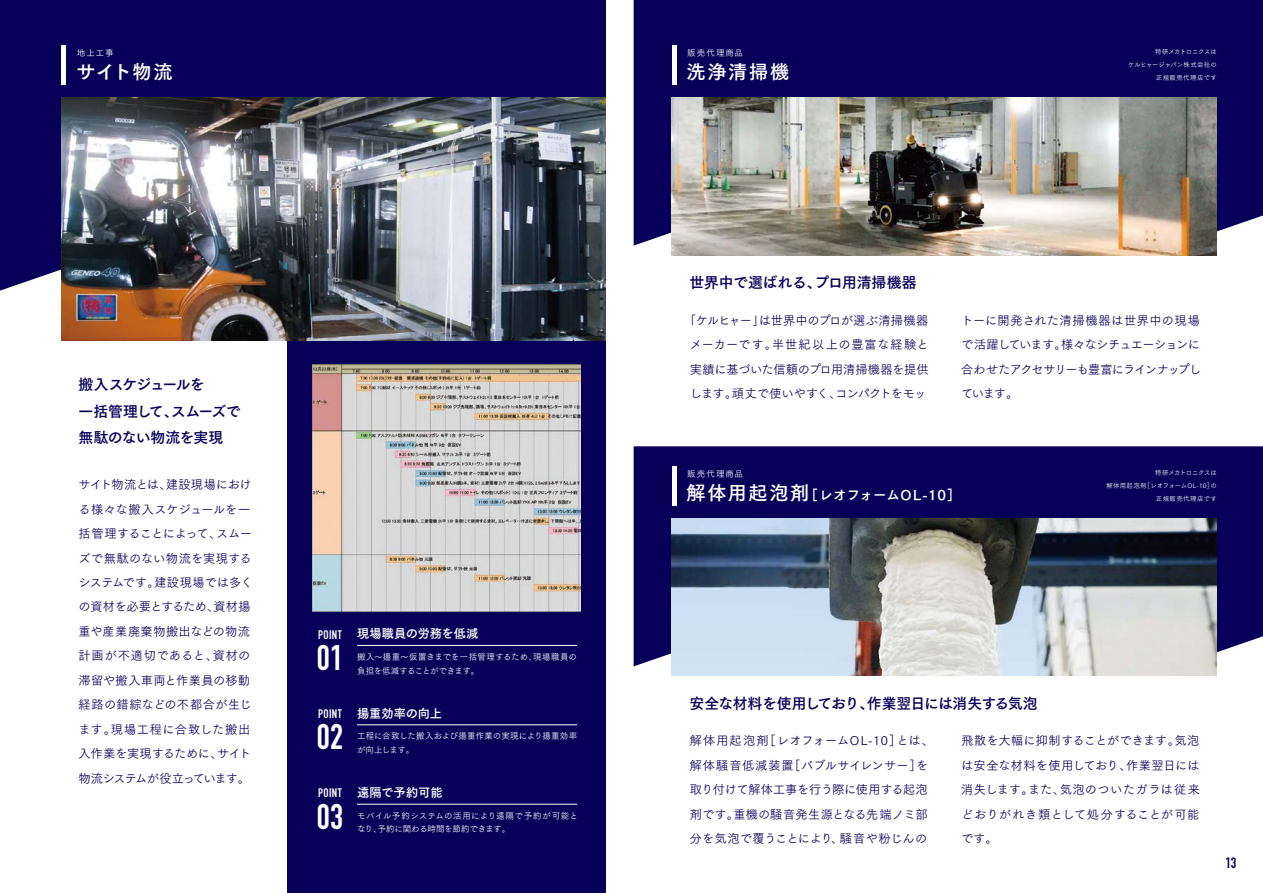
<style>
.page{position:relative;width:1263px;height:893px;background:#fff}
.page>*{position:absolute;margin:0;border:0;box-sizing:border-box;transform-origin:0 0}
.t1{font:700 35.1px "DIN Condensed";color:#fff}
.t2{font:19.2px "Tsuku Go Pro B";letter-spacing:.08em;color:#fff}
.t3{font:14.85px/26.5px "Tsuku Go Pro B";letter-spacing:-.05em;color:#080058}
.t4{font:14.85px "Tsuku Go Pro B";letter-spacing:-.03em;color:#080058}
.t5{font:14.85px "Tsuku Go Pro B";letter-spacing:-.01em;color:#080058}
.t6{font:700 14.85px "DIN Condensed";color:#080058}
.t7{font:13.35px "Tsuku Go Pro B";letter-spacing:.03em;color:#fff}
.t8{font:12.15px/24.5px "Tsuku Go Pro R";letter-spacing:-.005em;color:#080058;text-align:justify}
.t9{font:12.15px "Tsuku Go Pro B";letter-spacing:-.005em;color:#fff}
.t10{font:8.55px/13.8px "Tsuku Go Pro R";letter-spacing:.01em;color:#fff}
.t11{font:6.45px/12.8px "Tsuku Go Pro R";letter-spacing:.02em;color:#fff;text-align:right}
.t12{font:6.45px/12.8px "Tsuku Go Pro R";letter-spacing:-.01em;color:#fff;text-align:right}
.t13{font:6.45px "Tsuku Go Pro R";letter-spacing:.08em;color:#fff}
.s1{font-family:"DIN Condensed";font-weight:700}
.s2{font-size:19.2px}
</style>
<div class="page">
<div style="left:287px;top:340px;width:319px;height:553px;background:#080058"></div>
<div style="left:634px;top:0;width:629px;height:246px;background:#080058"></div>
<div style="left:0;top:0;width:606px;height:291px;background:#080058"></div>
<div style="left:634px;top:446px;width:629px;height:220px;background:#080058"></div>
<img style="left:672px;top:98px;width:544px;height:157px">
<img style="left:62px;top:98px;width:544px;height:242px">
<img style="left:313px;top:365px;width:267px;height:246px">
<img style="left:672px;top:519px;width:544px;height:157px">
<hr style="left:62px;top:46px;width:4px;height:39px;background:#fff">
<hr style="left:357px;top:804px;width:220px;height:1px;background:#fff">
<hr style="left:357px;top:724px;width:220px;height:1px;background:#fff">
<hr style="left:357px;top:645px;width:220px;height:1px;background:#fff">
<hr style="left:672px;top:46px;width:4px;height:39px;background:#fff">
<hr style="left:672px;top:467px;width:4px;height:39px;background:#fff">
<p class="t10" style="left:77px;top:45px;width:38px">地上工事</p>
<h2 class="t2" style="left:76px;top:55px;width:98px">サイト物流</h2>
<p class="t3" style="left:78px;top:370px;width:164px">搬入スケジュールを<br>一括管理して、スムーズで無駄のない物流を実現</p>
<p class="t8" style="left:78px;top:471px;width:176px;text-align:left">サイト物流とは、建設現場における様々な搬入スケジュールを一括管理することによって、スムーズで無駄のない物流を実現するシステムです。建設現場では多くの資材を必要とするため、資材揚重や産業廃棄物搬出などの物流計画が不適切であると、資材の滞留や搬入車両と作業員の移動経路の錯綜などの不都合が生じます。現場工程に合致した搬出入作業を実現するために、サイト物流システムが役立っています。</p>
<p class="t9" style="left:318px;top:623px;width:162px"><span class="s1">POINT</span> 現場職員の労務を低減</p>
<p class="t10" style="left:357px;top:649px;width:222px">搬入～揚重～仮置きまでを一括管理するため、現場職員の負担を低減することができます。</p>
<h1 class="t1" style="left:317px;top:634px;width:28px">01</h1>
<p class="t9" style="left:318px;top:702px;width:125px"><span class="s1">POINT</span> 揚重効率の向上</p>
<p class="t10" style="left:357px;top:728px;width:222px">工程に合致した搬入および揚重作業の実現により揚重効率が向上します。</p>
<h1 class="t1" style="left:317px;top:713px;width:28px">02</h1>
<p class="t9" style="left:318px;top:782px;width:126px"><span class="s1">POINT</span> 遠隔で予約可能</p>
<p class="t10" style="left:357px;top:807px;width:222px">モバイル予約システムの活用により遠隔で予約が可能となり、予約に関わる時間を節約できます。</p>
<h1 class="t1" style="left:317px;top:793px;width:28px">03</h1>
<p class="t10" style="left:687px;top:45px;width:58px">販売代理商品</p>
<h2 class="t2" style="left:687px;top:55px;width:104px">洗浄清掃機</h2>
<p class="t11" style="left:1128px;top:45px;width:90px">特研メカトロニクスは<br>ケルヒャージャパン株式会社の正規販売代理店です</p>
<p class="t5" style="left:689px;top:270px;width:229px">世界中で選ばれる、プロ用清掃機器</p>
<p class="t8" style="left:684px;top:307px;width:247px;text-align:center">「ケルヒャー」は世界中のプロが選ぶ清掃機器メーカーです。半世紀以上の豊富な経験と実績に基づいた信頼のプロ用清掃機器を提供します。頑丈で使いやすく、コンパクトをモッ</p>
<p class="t8" style="left:961px;top:307px;width:242px">トーに開発された清掃機器は世界中の現場で活躍しています。様々なシチュエーションに合わせたアクセサリーも豊富にラインナップしています。</p>
<p class="t10" style="left:687px;top:466px;width:58px">販売代理商品</p>
<p class="t12" style="left:1106px;top:466px;width:112px">特研メカトロニクスは<br>解体用起泡剤［レオフォームOL-10］の</p>
<p class="t7" style="left:687px;top:483px;width:276px"><span class="s2">解体用起泡剤</span>［レオフォームOL-10］</p>
<p class="t13" style="left:1156px;top:493px;width:63px">正規販売代理店です</p>
<p class="t4" style="left:689px;top:691px;width:350px">安全な材料を使用しており、作業翌日には消失する気泡</p>
<p class="t8" style="left:690px;top:727px;width:246px;text-align:left">解体用起泡剤［レオフォームOL-10］とは、解体騒音低減装置［バブルサイレンサー］を取り付けて解体工事を行う際に使用する起泡剤です。重機の騒音発生源となる先端ノミ部分を気泡で覆うことにより、騒音や粉じんの</p>
<p class="t8" style="left:961px;top:727px;width:240px">飛散を大幅に抑制することができます。気泡は安全な材料を使用しており、作業翌日には消失します。また、気泡のついたガラは従来どおりがれき類として処分することが可能です。</p>
<p class="t6" style="left:1225px;top:853px;width:12px">13</p>
</div>
